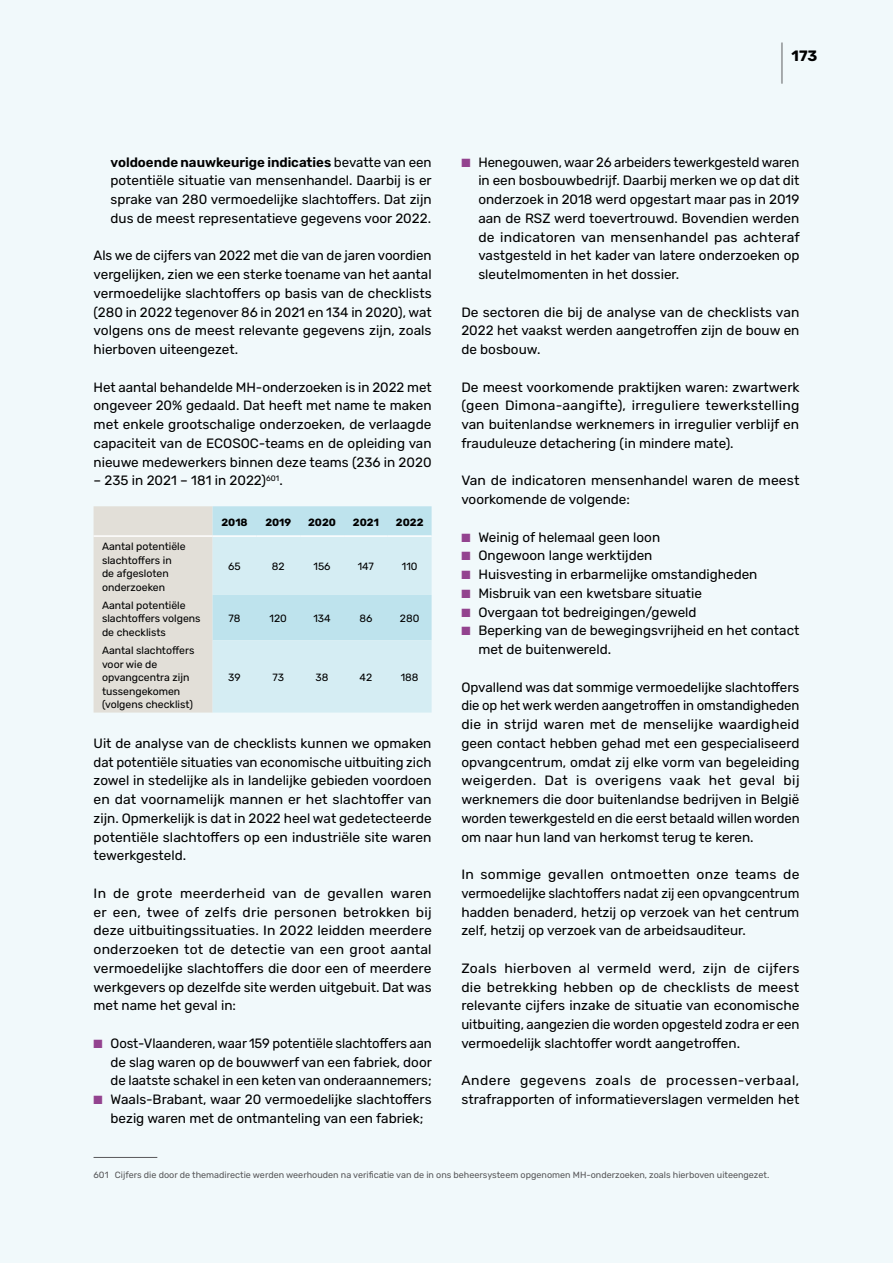
<style>
.page{position:relative;width:893px;height:1263px;background:#f1f9fb}
.page>*{position:absolute;margin:0;border:0;box-sizing:border-box;transform-origin:0 0}
.t1{font:300 37.5px "Rubik";color:#58585a;scale:.4 1}
.t2{font:700 15px "Rubik";color:#000}
.t3{font:13.5px/18.8px "Rubik";color:#000;text-align:justify}
.t4{font:10.5px/13.5px "Rubik";color:#000}
.t5{font:700 10.5px "Rubik";color:#000}
.t6{font:9px "Rubik";color:#58585a}
.s1{font-weight:600}
.s2{color:#93438f}
</style>
<div class="page">
<svg style="left:94px;top:506px;width:338px;height:206px;background:#d4e5e8"></svg>
<hr style="left:94px;top:535px;width:119px;height:2px;background:#fff">
<hr style="left:213px;top:535px;width:43px;height:2px;background:#fff">
<hr style="left:256px;top:535px;width:44px;height:2px;background:#fff">
<hr style="left:300px;top:535px;width:44px;height:2px;background:#fff">
<hr style="left:344px;top:535px;width:44px;height:2px;background:#fff">
<hr style="left:388px;top:535px;width:44px;height:2px;background:#fff">
<hr style="left:94px;top:1157px;width:63px;height:1px;background:#58585a">
<p class="t3" style="left:111px;top:153px;width:323px"><span class="s1">voldoende nauwkeurige indicaties</span> bevatte van een potentiële situatie van mensenhandel. Daarbij is er sprake van 280 vermoedelijke slachtoffers. Dat zijn dus de meest representatieve gegevens voor 2022.</p>
<p class="t3" style="left:94px;top:247px;width:340px">Als we de cijfers van 2022 met die van de jaren voordien vergelijken, zien we een sterke toename van het aantal vermoedelijke slachtoffers op basis van de checklists (280 in 2022 tegenover 86 in 2021 en 134 in 2020), wat volgens ons de meest relevante gegevens zijn, zoals hierboven uiteengezet.</p>
<p class="t3" style="left:94px;top:378px;width:340px">Het aantal behandelde MH-onderzoeken is in 2022 met ongeveer 20% gedaald. Dat heeft met name te maken met enkele grootschalige onderzoeken, de verlaagde capaciteit van de ECOSOC-teams en de opleiding van nieuwe medewerkers binnen deze teams (236 in 2020</p>
<p class="t3" style="left:94px;top:472px;width:191px">– 235 in 2021 – 181 in 2022)<sup>601</sup>.</p>
<p class="t5" style="left:221px;top:517px;width:28px">2018</p>
<p class="t5" style="left:265px;top:517px;width:27px">2019</p>
<p class="t5" style="left:308px;top:517px;width:29px">2020</p>
<p class="t5" style="left:353px;top:517px;width:28px">2021</p>
<p class="t5" style="left:396px;top:517px;width:29px">2022</p>
<p class="t4" style="left:102px;top:540px;width:85px">Aantal potentiële slachtoffers in de afgesloten onderzoeken</p>
<p class="t4" style="left:228px;top:560px;width:14px">65</p>
<p class="t4" style="left:272px;top:560px;width:14px">82</p>
<p class="t4" style="left:314px;top:560px;width:19px">156</p>
<p class="t4" style="left:358px;top:560px;width:18px">147</p>
<p class="t4" style="left:402px;top:560px;width:17px">110</p>
<p class="t4" style="left:102px;top:599px;width:100px">Aantal potentiële slachtoffers volgens de checklists</p>
<p class="t4" style="left:102px;top:644px;width:94px">Aantal slachtoffers voor wie de opvangcentra zijn tussengekomen (volgens checklist)</p>
<p class="t4" style="left:228px;top:612px;width:14px">78</p>
<p class="t4" style="left:270px;top:612px;width:19px">120</p>
<p class="t4" style="left:313px;top:612px;width:19px">134</p>
<p class="t4" style="left:359px;top:612px;width:15px">86</p>
<p class="t4" style="left:400px;top:612px;width:21px">280</p>
<p class="t4" style="left:228px;top:671px;width:14px">39</p>
<p class="t4" style="left:272px;top:671px;width:13px">73</p>
<p class="t4" style="left:316px;top:671px;width:14px">38</p>
<p class="t4" style="left:359px;top:671px;width:14px">42</p>
<p class="t4" style="left:401px;top:671px;width:19px">188</p>
<p class="t3" style="left:94px;top:734px;width:340px">Uit de analyse van de checklists kunnen we opmaken dat potentiële situaties van economische uitbuiting zich zowel in stedelijke als in landelijke gebieden voordoen en dat voornamelijk mannen er het slachtoffer van zijn. Opmerkelijk is dat in 2022 heel wat gedetecteerde potentiële slachtoffers op een industriële site waren tewerkgesteld.</p>
<p class="t3" style="left:94px;top:884px;width:340px">In de grote meerderheid van de gevallen waren er een, twee of zelfs drie personen betrokken bij deze uitbuitingssituaties. In 2022 leidden meerdere onderzoeken tot de detectie van een groot aantal vermoedelijke slachtoffers die door een of meerdere werkgevers op dezelfde site werden uitgebuit. Dat was met name het geval in:</p>
<p class="t3" style="left:111px;top:1034px;width:323px;text-indent:-17px"><span class="s2">■</span> Oost-Vlaanderen, waar 159 potentiële slachtoffers aan de slag waren op de bouwwerf van een fabriek, door de laatste schakel in een keten van onderaannemers;</p>
<p class="t3" style="left:111px;top:1090px;width:323px;text-indent:-17px"><span class="s2">■</span> Waals-Brabant, waar 20 vermoedelijke slachtoffers bezig waren met de ontmanteling van een fabriek;</p>
<h1 class="t1" style="left:780px;top:42px;width:10px">|</h1>
<p class="t2" style="left:792px;top:47px;width:27px">173</p>
<p class="t3" style="left:478px;top:153px;width:323px;text-indent:-17px"><span class="s2">■</span> Henegouwen, waar 26 arbeiders tewerkgesteld waren in een bosbouwbedrijf. Daarbij merken we op dat dit onderzoek in 2018 werd opgestart maar pas in 2019 aan de RSZ werd toevertrouwd. Bovendien werden de indicatoren van mensenhandel pas achteraf vastgesteld in het kader van latere onderzoeken op sleutelmomenten in het dossier.</p>
<p class="t3" style="left:461px;top:303px;width:340px">De sectoren die bij de analyse van de checklists van 2022 het vaakst werden aangetroffen zijn de bouw en de bosbouw.</p>
<p class="t3" style="left:461px;top:378px;width:340px">De meest voorkomende praktijken waren: zwartwerk (geen Dimona-aangifte), irreguliere tewerkstelling van buitenlandse werknemers in irregulier verblijf en frauduleuze detachering (in mindere mate).</p>
<p class="t3" style="left:461px;top:472px;width:340px">Van de indicatoren mensenhandel waren de meest voorkomende de volgende:</p>
<p class="t3" style="left:461px;top:528px;width:200px"><span class="s2">■</span> Weinig of helemaal geen loon</p>
<p class="t3" style="left:461px;top:547px;width:193px"><span class="s2">■</span> Ongewoon lange werktijden</p>
<p class="t3" style="left:461px;top:565px;width:298px"><span class="s2">■</span> Huisvesting in erbarmelijke omstandigheden</p>
<p class="t3" style="left:461px;top:584px;width:242px"><span class="s2">■</span> Misbruik van een kwetsbare situatie</p>
<p class="t3" style="left:461px;top:603px;width:237px"><span class="s2">■</span> Overgaan tot bedreigingen/geweld</p>
<p class="t3" style="left:478px;top:622px;width:323px;text-indent:-17px"><span class="s2">■</span> Beperking van de bewegingsvrijheid en het contact met de buitenwereld.</p>
<p class="t3" style="left:461px;top:678px;width:340px">Opvallend was dat sommige vermoedelijke slachtoffers die op het werk werden aangetroffen in omstandigheden die in strijd waren met de menselijke waardigheid geen contact hebben gehad met een gespecialiseerd opvangcentrum, omdat zij elke vorm van begeleiding weigerden. Dat is overigens vaak het geval bij werknemers die door buitenlandse bedrijven in België worden tewerkgesteld en die eerst betaald willen worden om naar hun land van herkomst terug te keren.</p>
<p class="t3" style="left:461px;top:865px;width:340px">In sommige gevallen ontmoetten onze teams de vermoedelijke slachtoffers nadat zij een opvangcentrum hadden benaderd, hetzij op verzoek van het centrum zelf, hetzij op verzoek van de arbeidsauditeur.</p>
<p class="t3" style="left:461px;top:959px;width:340px">Zoals hierboven al vermeld werd, zijn de cijfers die betrekking hebben op de checklists de meest relevante cijfers inzake de situatie van economische uitbuiting, aangezien die worden opgesteld zodra er een vermoedelijk slachtoffer wordt aangetroffen.</p>
<p class="t3" style="left:461px;top:1072px;width:340px">Andere gegevens zoals de processen-verbaal, strafrapporten of informatieverslagen vermelden het</p>
<p class="t6" style="left:94px;top:1170px;width:677px">601 Cijfers die door de themadirectie werden weerhouden na verificatie van de in ons beheersysteem opgenomen MH-onderzoeken, zoals hierboven uiteengezet.</p>
</div>
